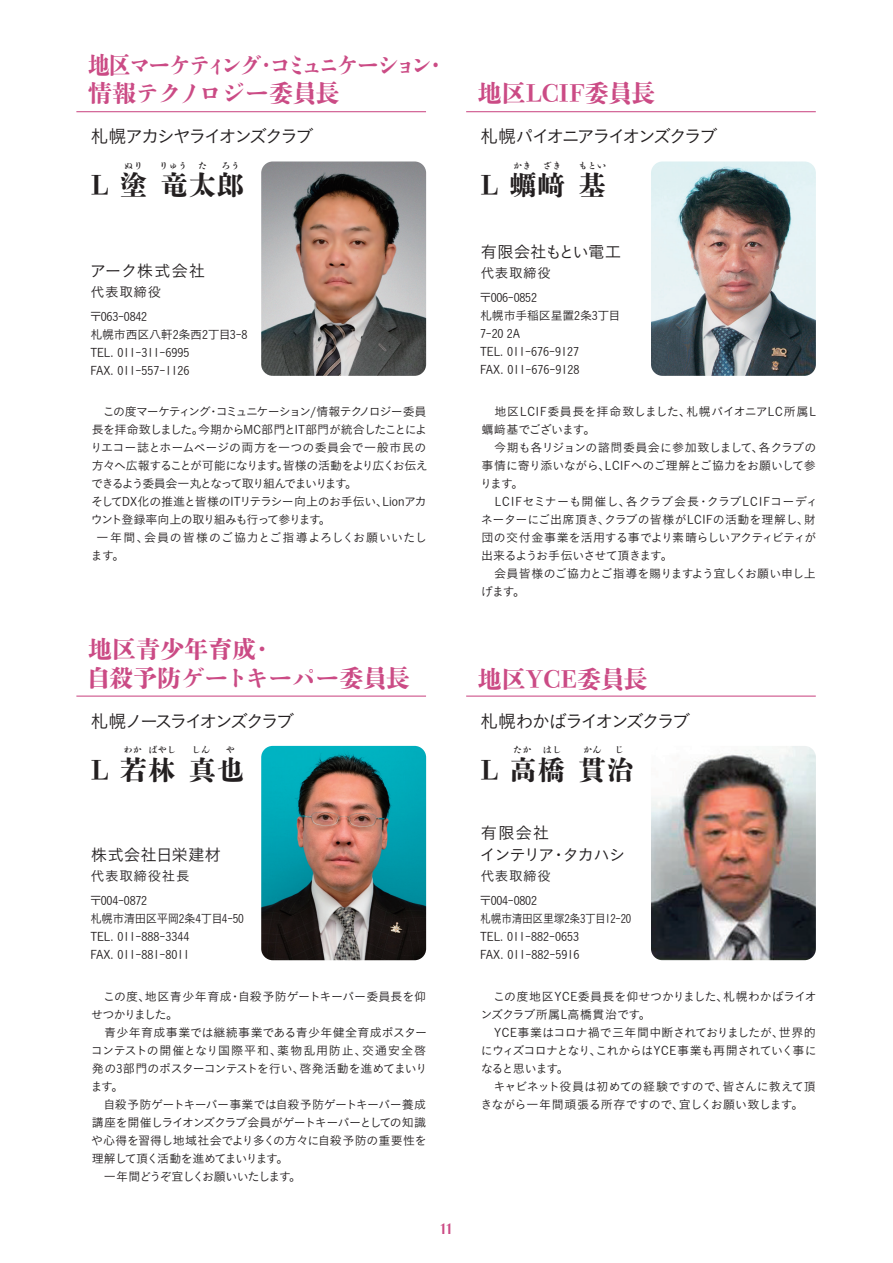
<style>
.page{position:relative;width:893px;height:1263px;background:#fff}
.page>*{position:absolute;margin:0;border:0;box-sizing:border-box;transform-origin:0 0}
.t1{font:800 27px "Shuei Shogo M Sen";letter-spacing:.05em;color:#231f20}
.t2{font:800 24px/28.5px "Shuei Shogo M Sen";letter-spacing:-.085em;color:#cb4b85;scale:.91 1}
.t3{font:800 24px/28.5px "Shuei Shogo M Sen";letter-spacing:-.01em;color:#cb4b85}
.t4{font:800 24px "Shuei Shogo M Sen";color:#cb4b85}
.t5{font:800 24px "Shuei Shogo M Sen";letter-spacing:-.14em;color:#cb4b85}
.t6{font:18px "Koburina Go Std N W3";letter-spacing:-.14em;color:#231f20}
.t7{font:16.5px/22.5px "Koburina Go Std N W3";letter-spacing:-.07em;color:#231f20}
.t8{font:16.5px "Koburina Go Std N W3";letter-spacing:-.03em;color:#231f20}
.t9{font:16.5px "Koburina Go Std N W3";color:#231f20}
.t10{font:16.5px "Koburina Go Std N W3";letter-spacing:.01em;color:#231f20}
.t11{font:15px "Haboro Contrast Con Dem";color:#cb4b85}
.t12{font:13.5px "Koburina Go Std N W3";letter-spacing:.05em;color:#231f20}
.t13{font:12px/18px "Koburina Go Std N W3";letter-spacing:-.02em;color:#231f20}
.t14{font:12px "Koburina Go Std N W3";letter-spacing:-.115em;color:#231f20}
.t15{font:12px "Koburina Go Std N W3";letter-spacing:-.055em;color:#231f20}
.t16{font:12px "Koburina Go Std N W3";letter-spacing:-.075em;color:#231f20}
.t17{font:12px "Koburina Go Std N W3";letter-spacing:.01em;color:#231f20}
.t18{font:12px "Koburina Go Std N W3";letter-spacing:.06em;color:#231f20}
.t19{font:12px "Koburina Go Std N W3";letter-spacing:-.12em;color:#231f20}
.t20{font:12px "Koburina Go Std N W3";letter-spacing:-.095em;color:#231f20}
.t21{font:800 9px "Shuei Shogo M Sen";letter-spacing:.05em;color:#231f20}
</style>
<div class="page">
<img style="left:261px;top:746px;width:165px;height:214px">
<hr style="left:76px;top:695px;width:350px;height:2px;background:#cb4b85">
<img style="left:651px;top:746px;width:165px;height:214px">
<hr style="left:466px;top:695px;width:350px;height:2px;background:#cb4b85">
<img style="left:261px;top:161px;width:165px;height:215px">
<hr style="left:76px;top:111px;width:350px;height:1px;background:#cb4b85">
<img style="left:651px;top:161px;width:165px;height:215px">
<hr style="left:466px;top:111px;width:350px;height:1px;background:#cb4b85">
<h2 class="t2" style="left:88px;top:50px;width:396px">地区マーケティング･コミュニケーション・情報テクノロジー委員長</h2>
<h3 class="t6" style="left:90px;top:123px;width:224px">札幌アカシヤライオンズクラブ</h3>
<h1 class="t1" style="left:91px;top:165px;width:155px">L 塗 竜太郎</h1>
<p class="t21" style="left:124px;top:159px;width:20px">ぬり</p>
<p class="t21" style="left:159px;top:159px;width:49px">りゅう た</p>
<p class="t21" style="left:221px;top:159px;width:20px">ろう</p>
<h3 class="t10" style="left:90px;top:258px;width:117px">アーク株式会社</h3>
<p class="t12" style="left:91px;top:282px;width:72px">代表取締役</p>
<p class="t13" style="left:90px;top:307px;width:159px">〒063-0842<br>札幌市西区八軒2条西2丁目3-8<br>TEL. 011-311-6995<br>FAX. 011-557-1126</p>
<p class="t14" style="left:92px;top:403px;width:336px">　この度マーケティング・コミュニケーション/情報テクノロジー委員</p>
<p class="t15" style="left:92px;top:421px;width:337px">長を拝命致しました。今期からMC部門とIT部門が統合したことによ</p>
<p class="t17" style="left:90px;top:439px;width:338px">りエコー誌とホームページの両方を一つの委員会で一般市民の</p>
<p class="t16" style="left:92px;top:457px;width:337px">方々へ広報することが可能になります。皆様の活動をより広くお伝え</p>
<p class="t19" style="left:91px;top:475px;width:267px">できるよう委員会一丸となって取り組んでまいります。</p>
<p class="t13" style="left:91px;top:492px;width:337px">そしてDX化の推進と皆様のITリテラシー向上のお手伝い、Lionアカ</p>
<p class="t20" style="left:91px;top:511px;width:242px">ウント登録率向上の取り組みも行って参ります。</p>
<p class="t18" style="left:97px;top:529px;width:332px">一年間、会員の皆様のご協力とご指導よろしくお願いいたし</p>
<p class="t13" style="left:91px;top:546px;width:35px">ます。</p>
<h2 class="t3" style="left:87px;top:635px;width:325px">地区青少年育成・<br>自殺予防ゲートキーパー委員長</h2>
<h3 class="t6" style="left:90px;top:707px;width:205px">札幌ノースライオンズクラブ</h3>
<h1 class="t1" style="left:91px;top:750px;width:155px">L 若林 真也</h1>
<p class="t21" style="left:123px;top:743px;width:54px">わか ばやし</p>
<p class="t21" style="left:192px;top:743px;width:20px">しん</p>
<p class="t21" style="left:226px;top:743px;width:10px">や</p>
<h3 class="t9" style="left:91px;top:843px;width:132px">株式会社日栄建材</h3>
<p class="t12" style="left:91px;top:866px;width:100px">代表取締役社長</p>
<p class="t13" style="left:90px;top:892px;width:156px">〒004-0872<br>札幌市清田区平岡2条4丁目4-50<br>TEL. 011-888-3344<br>FAX. 011-881-8011</p>
<p class="t13" style="left:91px;top:987px;width:338px">　この度、地区青少年育成・自殺予防ゲートキーパー委員長を仰せつかりました。<br>　青少年育成事業では継続事業である青少年健全育成ポスターコンテストの開催となり国際平和、薬物乱用防止、交通安全啓発の3部門のポスターコンテストを行い、啓発活動を進めてまいります。<br>　自殺予防ゲートキーパー事業では自殺予防ゲートキーパー養成講座を開催しライオンズクラブ会員がゲートキーパーとしての知識や心得を習得し地域社会でより多くの方々に自殺予防の重要性を理解して頂く活動を進めてまいります。<br>　一年間どうぞ宜しくお願いいたします。</p>
<p class="t11" style="left:441px;top:1219px;width:12px">11</p>
<h2 class="t4" style="left:478px;top:75px;width:179px">地区LCIF委員長</h2>
<h3 class="t6" style="left:480px;top:123px;width:239px">札幌パイオニアライオンズクラブ</h3>
<h1 class="t1" style="left:481px;top:165px;width:126px">L 蠣﨑 基</h1>
<p class="t21" style="left:513px;top:159px;width:20px">かき</p>
<p class="t21" style="left:543px;top:159px;width:20px">ざき</p>
<p class="t21" style="left:578px;top:159px;width:29px">もとい</p>
<h3 class="t8" style="left:481px;top:240px;width:142px">有限会社もとい電工</h3>
<p class="t12" style="left:481px;top:263px;width:72px">代表取締役</p>
<p class="t13" style="left:480px;top:288px;width:143px">〒006-0852<br>札幌市手稲区星置2条3丁目<br>7-20 2A<br>TEL. 011-676-9127<br>FAX. 011-676-9128</p>
<p class="t13" style="left:480px;top:402px;width:339px">　地区LCIF委員長を拝命致しました、札幌パイオニアLC所属L蠣﨑基でございます。<br>　今期も各リジョンの諮問委員会に参加致しまして、各クラブの事情に寄り添いながら、LCIFへのご理解とご協力をお願いして参ります。<br>　LCIFセミナーも開催し、各クラブ会長・クラブLCIFコーディネーターにご出席頂き、クラブの皆様がLCIFの活動を理解し、財団の交付金事業を活用する事でより素晴らしいアクティビティが出来るようお手伝いさせて頂きます。<br>　会員皆様のご協力とご指導を賜りますよう宜しくお願い申し上げます。</p>
<h2 class="t5" style="left:478px;top:661px;width:171px">地区ＹＣＥ委員長</h2>
<h3 class="t6" style="left:480px;top:707px;width:211px">札幌わかばライオンズクラブ</h3>
<h1 class="t1" style="left:481px;top:750px;width:155px">L 高橋 貫治</h1>
<p class="t21" style="left:513px;top:743px;width:20px">たか</p>
<p class="t21" style="left:543px;top:743px;width:20px">はし</p>
<p class="t21" style="left:583px;top:743px;width:20px">かん</p>
<p class="t21" style="left:615px;top:743px;width:10px">じ</p>
<h3 class="t7" style="left:480px;top:821px;width:147px">有限会社<br>インテリア・タカハシ</h3>
<p class="t12" style="left:481px;top:866px;width:72px">代表取締役</p>
<p class="t13" style="left:480px;top:892px;width:153px">〒004-0802<br>札幌市清田区里塚2条3丁目12-20<br>TEL. 011-882-0653<br>FAX. 011-882-5916</p>
<p class="t13" style="left:480px;top:987px;width:338px">　この度地区YCE委員長を仰せつかりました、札幌わかばライオンズクラブ所属L高橋貫治です。<br>　YCE事業はコロナ禍で三年間中断されておりましたが、世界的にウィズコロナとなり、これからはYCE事業も再開されていく事になると思います。</p>
<p class="t13" style="left:480px;top:1077px;width:337px;text-indent:13px">キャビネット役員は初めての経験ですので、皆さんに教えて頂きながら一年間頑張る所存ですので、宜しくお願い致します。</p>
</div>
